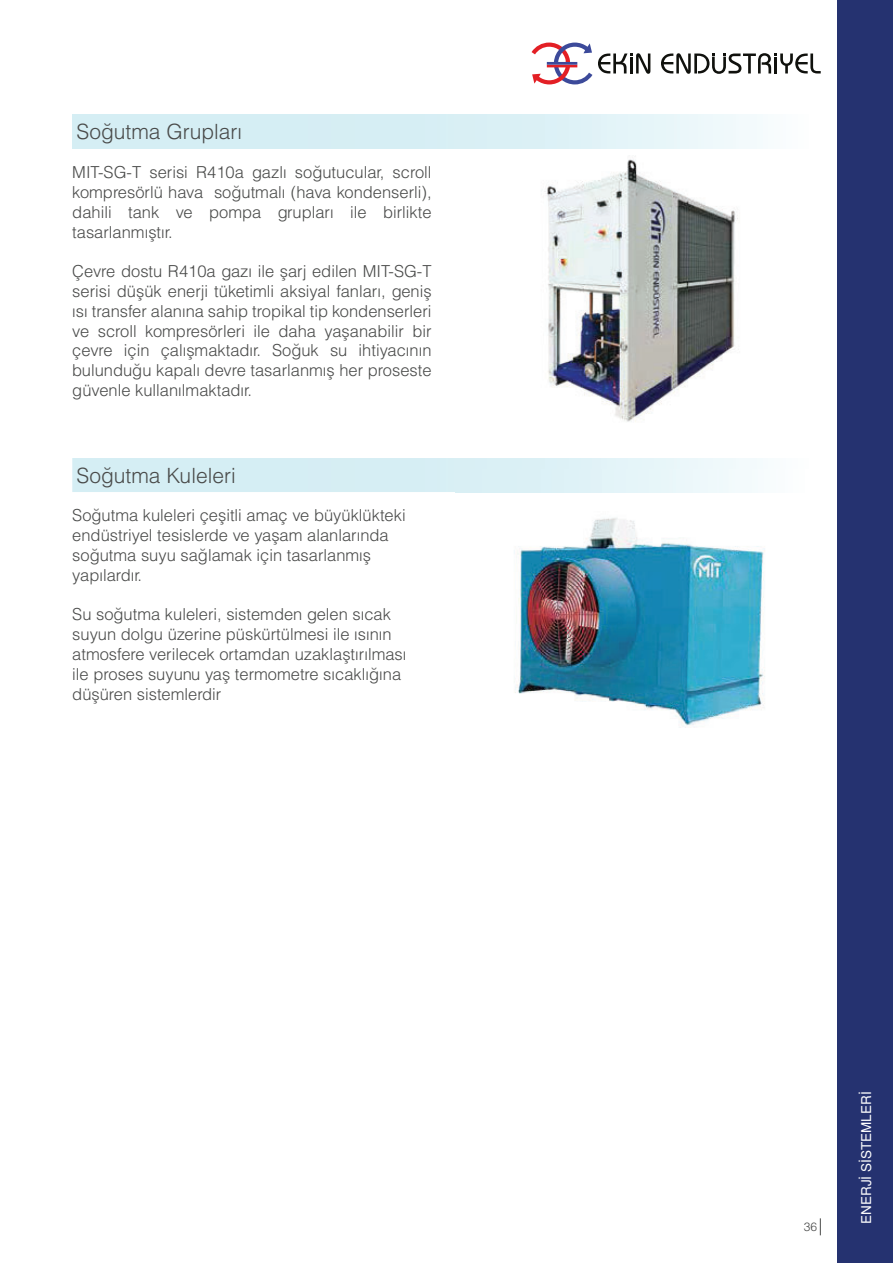
<style>
.page{position:relative;width:893px;height:1263px;background:#fff}
.page>*{position:absolute;margin:0;border:0;box-sizing:border-box;transform-origin:0 0}
.t1{font:21px "Helvetica Light Normal Tr";color:#494a49}
.t2{font:16.5px/19.8px "Helvetica Light Normal Tr";color:#494a49;text-align:justify}
.t3{font:13.5px "Helvetica Normal Tr";color:#fff}
.t4{font:12px "Helvetica Light Normal Tr";color:#494a49}
</style>
<div class="page">
<svg style="left:820px;top:1218px;width:1px;height:17px"></svg>
<svg style="left:531px;top:43px;width:61px;height:41px"></svg>
<svg style="left:598px;top:53px;width:52px;height:21px"></svg>
<svg style="left:661px;top:53px;width:160px;height:21px"></svg>
<hr style="left:774px;top:57px;width:3px;height:16px;background:#10110d">
<div style="left:838px;top:0;width:55px;height:1263px;background:#253270"></div>
<img style="left:543px;top:159px;width:195px;height:263px">
<div style="left:72px;top:115px;width:749px;height:34px;background:linear-gradient(to right,#cceaf1,#f0f9fb)"></div>
<svg style="left:72px;top:458px;width:691px;height:34px;background:#d8eff4"></svg>
<img style="left:455px;top:492px;width:310px;height:236px">
<img style="left:455px;top:470px;width:308px;height:22px">
<p class="t1" style="left:77px;top:122px;width:167px">Soğutma Grupları</p>
<p class="t2" style="left:72px;top:164px;width:361px">MIT-SG-T serisi R410a gazlı soğutucular, scroll kompresörlü hava soğutmalı (hava kondenserli), dahili tank ve pompa grupları ile birlikte tasarlanmıştır.</p>
<p class="t2" style="left:72px;top:263px;width:361px">Çevre dostu R410a gazı ile şarj edilen MIT-SG-T serisi düşük enerji tüketimli aksiyal fanları, geniş ısı transfer alanına sahip tropikal tip kondenserleri ve scroll kompresörleri ile daha yaşanabilir bir çevre için çalışmaktadır. Soğuk su ihtiyacının bulunduğu kapalı devre tasarlanmış her proseste güvenle kullanılmaktadır.</p>
<p class="t1" style="left:77px;top:465px;width:161px">Soğutma Kuleleri</p>
<p class="t2" style="left:72px;top:507px;width:335px;text-align:left">Soğutma kuleleri çeşitli amaç ve büyüklükteki endüstriyel tesislerde ve yaşam alanlarında soğutma suyu sağlamak için tasarlanmış yapılardır.</p>
<p class="t2" style="left:72px;top:606px;width:336px;text-align:left">Su soğutma kuleleri, sistemden gelen sıcak suyun dolgu üzerine püskürtülmesi ile ısının atmosfere verilecek ortamdan uzaklaştırılması ile proses suyunu yaş termometre sıcaklığına düşüren sistemlerdir</p>
<p class="t4" style="left:804px;top:1221px;width:15px">36</p>
<p class="t3" style="left:852px;top:1224px;width:134px;rotate:-90deg">ENERJİ SİSTEMLERİ</p>
<p class="t3" style="left:860px;top:1224px;width:134px;rotate:-90deg">ENERJİ SİSTEMLERİ</p>
</div>
